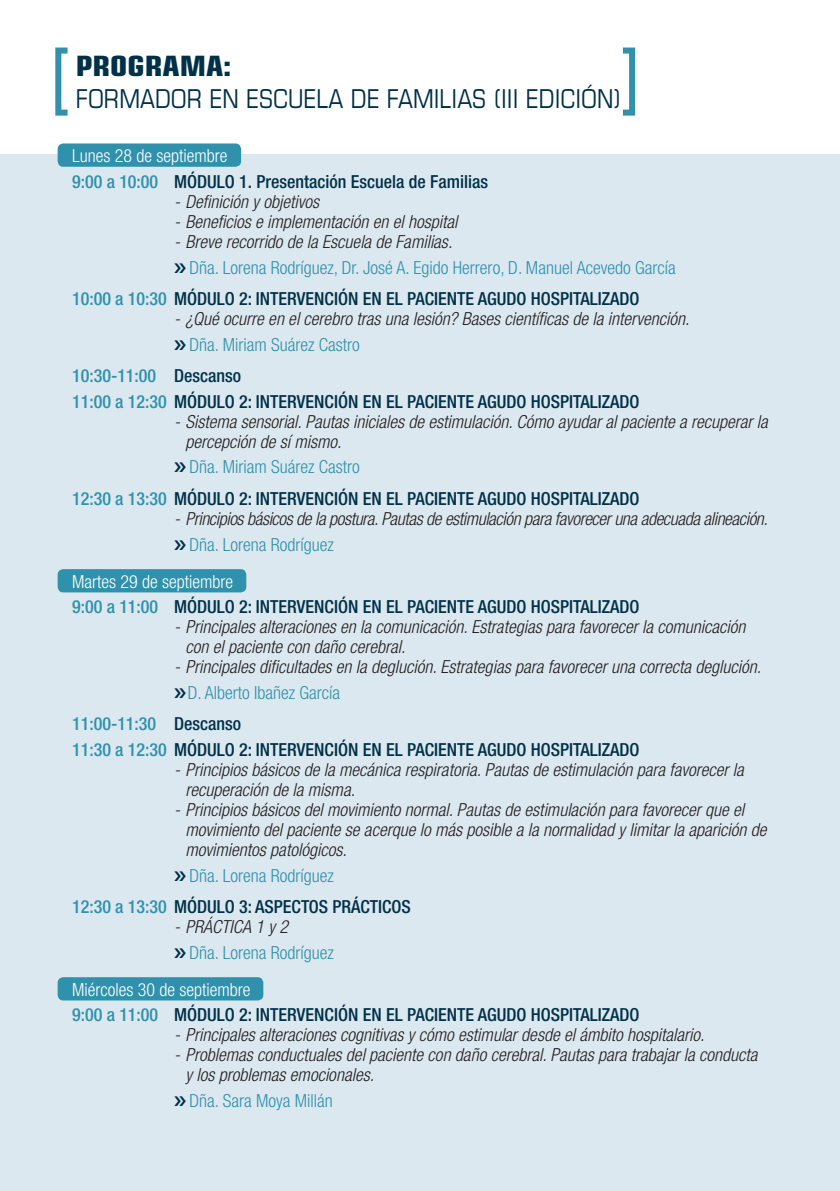
<style>
.page{position:relative;width:840px;height:1191px;background:#fff}
.page>*{position:absolute;margin:0;border:0;box-sizing:border-box;transform-origin:0 0}
.Apartat{font:700 condensed 28px "Eurostile LT Std";color:#003148;scale:1.18 1}
.Apartat-2{font:condensed 26px "Eurostile LT Std";color:#003148}
.t1{font:italic 300 condensed 18px/20px "Helvetica Neue LT Pro";color:#231f20}
.modulo{font:500 condensed 18px "Helvetica Neue LT Pro";color:#003148}
.dra{font:300 condensed 18px "Helvetica Neue LT Pro";color:#2f91ac}
.t2{font:italic 300 condensed 18px "Helvetica Neue LT Pro";letter-spacing:-.02em;color:#231f20}
.data{font:300 condensed 18px "Helvetica Neue LT Pro";color:#fff}
.modulo-2{font:500 condensed 18px "Helvetica Neue LT Pro";color:#2f91ac}
.s1{color:#2f91ac}
.s2{color:#003148}
</style>
<div class="page">
<div style="left:0;top:154px;width:839px;height:1037px;background:#dce8ef"></div>
<div style="left:58px;top:569px;width:188px;height:23px;background:#2f91ac;border-radius:6px"></div>
<div style="left:58px;top:977px;width:205px;height:23px;background:#2f91ac;border-radius:6px"></div>
<svg style="left:55px;top:48px;width:12px;height:68px"></svg>
<svg style="left:622px;top:48px;width:12px;height:68px"></svg>
<div style="left:58px;top:143px;width:183px;height:24px;background:#2f91ac;border-radius:6px"></div>
<p class="Apartat" style="left:76px;top:49px;width:133px">PROGRAMA:</p>
<p class="Apartat-2" style="left:76px;top:83px;width:546px">FORMADOR EN ESCUELA DE FAMILIAS (III EDICIÓN)</p>
<p class="data" style="left:72px;top:145px;width:157px">Lunes 28 de septiembre</p>
<p class="modulo" style="left:72px;top:171px;width:417px"><span class="s1">9:00 a 10:00</span> MÓDULO 1. Presentación Escuela de Familias</p>
<p class="t1" style="left:174px;top:191px;width:146px">- Definición y objetivos</p>
<p class="t1" style="left:174px;top:211px;width:284px">- Beneficios e implementación en el hospital</p>
<p class="t1" style="left:174px;top:231px;width:279px">- Breve recorrido de la Escuela de Familias.</p>
<p class="dra" style="left:189px;top:257px;width:487px">Dña. Lorena Rodríguez, Dr. José A. Egido Herrero, D. Manuel Acevedo García</p>
<p class="modulo" style="left:72px;top:288px;width:568px"><span class="s1">10:00 a 10:30</span> MÓDULO 2: INTERVENCIÓN EN EL PACIENTE AGUDO HOSPITALIZADO</p>
<p class="t1" style="left:174px;top:308px;width:516px">- ¿Qué ocurre en el cerebro tras una lesión? Bases científicas de la intervención.</p>
<p class="dra" style="left:189px;top:334px;width:172px">Dña. Miriam Suárez Castro</p>
<p class="modulo-2" style="left:72px;top:365px;width:171px">10:30-11:00 <span class="s2">Descanso</span></p>
<p class="modulo" style="left:72px;top:390px;width:568px"><span class="s1">11:00 a 12:30</span> MÓDULO 2: INTERVENCIÓN EN EL PACIENTE AGUDO HOSPITALIZADO</p>
<p class="t1" style="left:185px;top:411px;width:583px;text-indent:-11px">- Sistema sensorial. Pautas iniciales de estimulación. Cómo ayudar al paciente a recuperar la percepción de sí mismo.</p>
<p class="dra" style="left:189px;top:456px;width:172px">Dña. Miriam Suárez Castro</p>
<p class="modulo" style="left:72px;top:487px;width:568px"><span class="s1">12:30 a 13:30</span> MÓDULO 2: INTERVENCIÓN EN EL PACIENTE AGUDO HOSPITALIZADO</p>
<p class="t2" style="left:174px;top:508px;width:595px">- Principios básicos de la postura. Pautas de estimulación para favorecer una adecuada alineación.</p>
<p class="dra" style="left:189px;top:533px;width:146px">Dña. Lorena Rodríguez</p>
<p class="data" style="left:72px;top:570px;width:162px">Martes 29 de septiembre</p>
<p class="modulo" style="left:72px;top:596px;width:568px"><span class="s1">9:00 a 11:00</span> MÓDULO 2: INTERVENCIÓN EN EL PACIENTE AGUDO HOSPITALIZADO</p>
<p class="t1" style="left:185px;top:617px;width:561px;text-indent:-11px">- Principales alteraciones en la comunicación. Estrategias para favorecer la comunicación con el paciente con daño cerebral.</p>
<p class="t1" style="left:174px;top:657px;width:588px">- Principales dificultades en la deglución. Estrategias para favorecer una correcta deglución.</p>
<p class="dra" style="left:188px;top:682px;width:154px">D. Alberto Ibañez García</p>
<p class="modulo-2" style="left:72px;top:713px;width:171px">11:00-11:30 <span class="s2">Descanso</span></p>
<p class="modulo" style="left:72px;top:738px;width:568px"><span class="s1">11:30 a 12:30</span> MÓDULO 2: INTERVENCIÓN EN EL PACIENTE AGUDO HOSPITALIZADO</p>
<p class="t1" style="left:185px;top:759px;width:559px;text-indent:-11px">- Principios básicos de la mecánica respiratoria. Pautas de estimulación para favorecer la recuperación de la misma.</p>
<p class="t1" style="left:185px;top:799px;width:582px;text-indent:-11px">- Principios básicos del movimiento normal. Pautas de estimulación para favorecer que el movimiento del paciente se acerque lo más posible a la normalidad y limitar la aparición de movimientos patológicos.</p>
<p class="dra" style="left:189px;top:864px;width:146px">Dña. Lorena Rodríguez</p>
<p class="modulo" style="left:72px;top:895px;width:340px"><span class="s1">12:30 a 13:30</span> MÓDULO 3: ASPECTOS PRÁCTICOS</p>
<p class="t1" style="left:174px;top:916px;width:115px">- PRÁCTICA 1 y 2</p>
<p class="dra" style="left:189px;top:941px;width:146px">Dña. Lorena Rodríguez</p>
<p class="data" style="left:72px;top:978px;width:180px">Miércoles 30 de septiembre</p>
<p class="modulo" style="left:72px;top:1004px;width:568px"><span class="s1">9:00 a 11:00</span> MÓDULO 2: INTERVENCIÓN EN EL PACIENTE AGUDO HOSPITALIZADO</p>
<p class="t1" style="left:174px;top:1025px;width:531px">- Principales alteraciones cognitivas y cómo estimular desde el ámbito hospitalario.</p>
<p class="t1" style="left:185px;top:1045px;width:573px;text-indent:-11px">- Problemas conductuales del paciente con daño cerebral. Pautas para trabajar la conducta y los problemas emocionales.</p>
<p class="dra" style="left:189px;top:1090px;width:145px">Dña. Sara Moya Millán</p>
</div>
